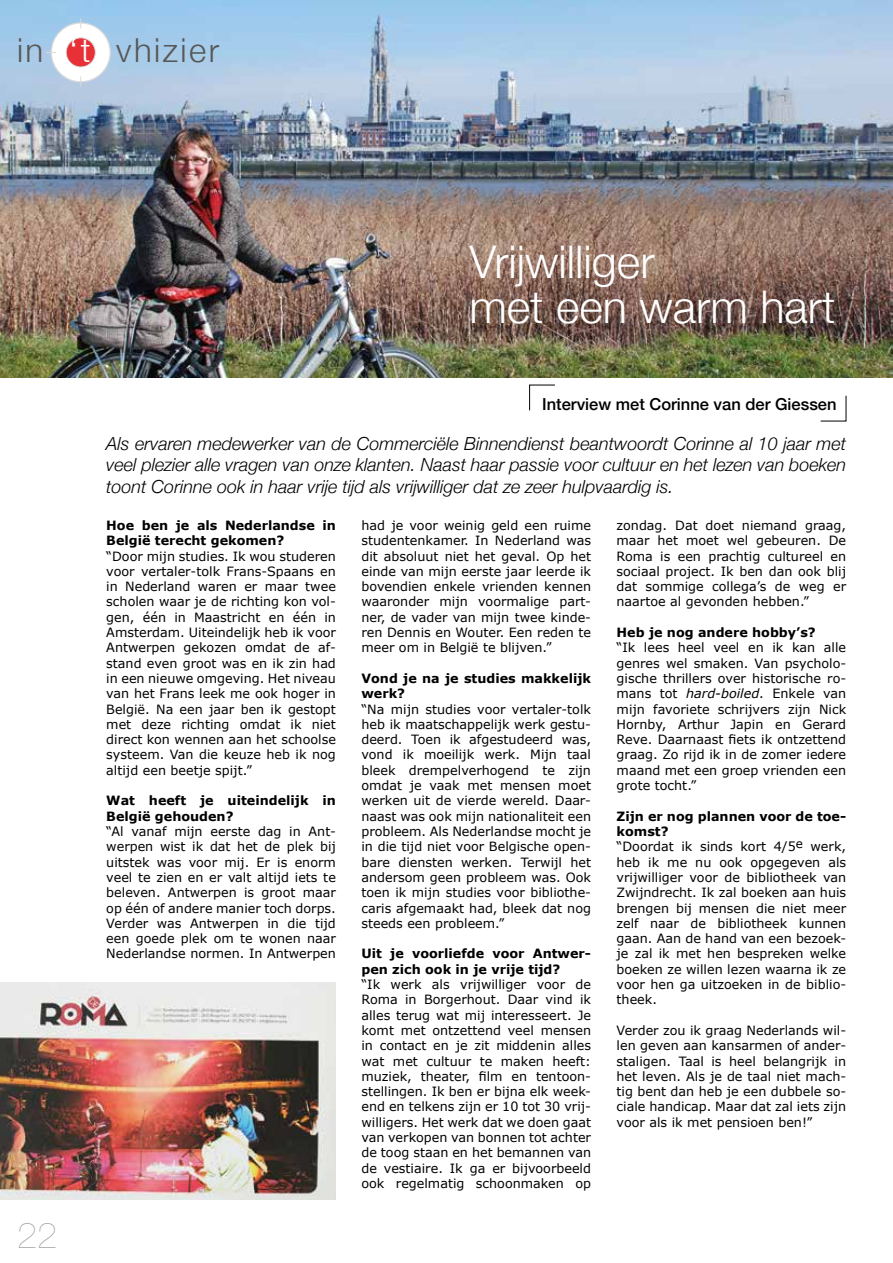
<style>
.page{position:relative;width:893px;height:1263px;background:#fff}
.page>*{position:absolute;margin:0;border:0;box-sizing:border-box;transform-origin:0 0}
.t1{font:300 45px/45px "Helvetica Neue";color:#fff}
.t2{font:200 36px "Helvetica Neue";color:#9d9d9c}
.t3{font:300 33px "Helvetica Neue";letter-spacing:.075em;color:#575756}
.t4{font:italic 300 18px/21.6px "Helvetica Neue";color:#000;text-align:justify}
.t5{font:500 16.5px "Helvetica Neue";color:#000}
.t6{font:12.75px/15.3px "Verdana";color:#000;text-align:justify}
.t7{font:700 12.75px/15.3px "Verdana";color:#000}
.s1{color:#fff}
.s2{font-style:italic}
.s3{font-weight:700}
</style>
<div class="page">
<img style="left:0;top:0;width:893px;height:377px">
<img style="left:0;top:982px;width:336px;height:217px">
<svg style="left:529px;top:385px;width:26px;height:26px"></svg>
<svg style="left:820px;top:395px;width:26px;height:26px"></svg>
<div style="left:51px;top:23px;width:59px;height:59px;background:#fff;border-radius:50%"></div>
<div style="left:51px;top:22px;width:60px;height:60px;border:1px solid #dadada;border-radius:50%"></div>
<div style="left:66px;top:38px;width:29px;height:29px;background:#e73137;border-radius:50%"></div>
<div style="left:66px;top:37px;width:30px;height:30px;border:1px solid #dadada;border-radius:50%"></div>
<h3 class="t3" style="left:17px;top:24px;width:204px">in <span class="s1">‘t</span> vhizier</h3>
<h1 class="t1" style="left:469px;top:236px;width:367px">Vrijwilliger<br>met een warm hart</h1>
<h2 class="t2" style="left:17px;top:1207px;width:42px">22</h2>
<p class="t5" style="left:542px;top:391px;width:296px">Interview met Corinne van der Giessen</p>
<p class="t4" style="left:106px;top:431px;width:741px">Als ervaren medewerker van de Commerciële Binnendienst beantwoordt Corinne al 10 jaar met veel plezier alle vragen van onze klanten. Naast haar passie voor cultuur en het lezen van boeken toont Corinne ook in haar vrije tijd als vrijwilliger dat ze zeer hulpvaardig is.</p>
<p class="t7" style="left:106px;top:517px;width:231px">Hoe ben je als Nederlandse in<br>België terecht gekomen?</p>
<p class="t6" style="left:106px;top:548px;width:231px">“Door mijn studies. Ik wou studeren voor vertaler-tolk Frans-Spaans en in Nederland waren er maar twee scholen waar je de richting kon vol&shy;gen, één in Maastricht en één in Amsterdam. Uiteindelijk heb ik voor Antwerpen gekozen omdat de af&shy;stand even groot was en ik zin had in een nieuwe omgeving. Het niveau van het Frans leek me ook hoger in België. Na een jaar ben ik gestopt met deze richting omdat ik niet direct kon wennen aan het schoolse systeem. Van die keuze heb ik nog altijd een beetje spijt.”</p>
<p class="t7" style="left:106px;top:793px;width:231px">Wat heeft je uiteindelijk in<br>België gehouden?</p>
<p class="t6" style="left:106px;top:823px;width:231px">“Al vanaf mijn eerste dag in Ant&shy;werpen wist ik dat het de plek bij uitstek was voor mij. Er is enorm veel te zien en er valt altijd iets te beleven. Antwerpen is groot maar op één of andere manier toch dorps.<br>Verder was Antwerpen in die tijd een goede plek om te wonen naar Nederlandse normen. In Antwerpen</p>
<p class="t6" style="left:361px;top:517px;width:231px">had je voor weinig geld een ruime studentenkamer. In Nederland was dit absoluut niet het geval. Op het einde van mijn eerste jaar leerde ik bovendien enkele vrienden kennen waaronder mijn voormalige part&shy;ner, de vader van mijn twee kinde&shy;ren Dennis en Wouter. Een reden te meer om in België te blijven.”</p>
<p class="t7" style="left:361px;top:670px;width:231px">Vond je na je studies makkelijk werk?</p>
<p class="t6" style="left:361px;top:701px;width:231px">“Na mijn studies voor vertaler-tolk heb ik maatschappelijk werk gestu&shy;deerd. Toen ik afgestudeerd was, vond ik moeilijk werk. Mijn taal bleek drempelverhogend te zijn omdat je vaak met mensen moet werken uit de vierde wereld. Daar&shy;naast was ook mijn nationaliteit een probleem. Als Nederlandse mocht je in die tijd niet voor Belgische open&shy;bare diensten werken. Terwijl het andersom geen probleem was. Ook toen ik mijn studies voor bibliothe&shy;caris afgemaakt had, bleek dat nog steeds een probleem.”</p>
<p class="t7" style="left:361px;top:946px;width:231px">Uit je voorliefde voor Antwer&shy;pen zich ook in je vrije tijd?</p>
<p class="t6" style="left:361px;top:976px;width:231px">“Ik werk als vrijwilliger voor de Roma in Borgerhout. Daar vind ik alles terug wat mij interesseert. Je komt met ontzettend veel mensen in contact en je zit middenin alles wat met cultuur te maken heeft: muziek, theater, film en tentoon&shy;stellingen. Ik ben er bijna elk week&shy;end en telkens zijn er 10 tot 30 vrij&shy;willigers. Het werk dat we doen gaat van verkopen van bonnen tot achter de toog staan en het bemannen van de vestiaire. Ik ga er bijvoorbeeld ook regelmatig schoonmaken op</p>
<p class="t6" style="left:617px;top:517px;width:231px">zondag. Dat doet niemand graag, maar het moet wel gebeuren. De Roma is een prachtig cultureel en sociaal project. Ik ben dan ook blij dat sommige collega’s de weg er naartoe al gevonden hebben.”</p>
<p class="t7" style="left:617px;top:624px;width:201px">Heb je nog andere hobby’s?</p>
<p class="t6" style="left:617px;top:640px;width:231px">“Ik lees heel veel en ik kan alle genres wel smaken. Van psycholo&shy;gische thrillers over historische ro&shy;mans tot <span class="s2">hard-boiled</span>. Enkele van mijn favoriete schrijvers zijn Nick Hornby, Arthur Japin en Gerard Reve. Daarnaast fiets ik ontzettend graag. Zo rijd ik in de zomer iedere maand met een groep vrienden een grote tocht.”</p>
<p class="t6" style="left:617px;top:808px;width:231px;text-align:left"><span class="s3">Zijn er nog plannen voor de toe&shy;komst?<br></span>“Doordat ik sinds kort 4/5<sup>e</sup> werk, heb ik me nu ook opgegeven als vrijwilliger voor de bibliotheek van<br>Zwijndrecht. Ik zal boeken aan huis brengen bij mensen die niet meer zelf naar de bibliotheek kunnen gaan. Aan de hand van een bezoek&shy;je zal ik met hen bespreken welke boeken ze willen lezen waarna ik ze voor hen ga uitzoeken in de biblio&shy;theek.</p>
<p class="t6" style="left:617px;top:1022px;width:231px">Verder zou ik graag Nederlands wil&shy;len geven aan kansarmen of ander&shy;staligen. Taal is heel belangrijk in het leven. Als je de taal niet mach&shy;tig bent dan heb je een dubbele so&shy;ciale handicap. Maar dat zal iets zijn voor als ik met pensioen ben!”</p>
</div>
